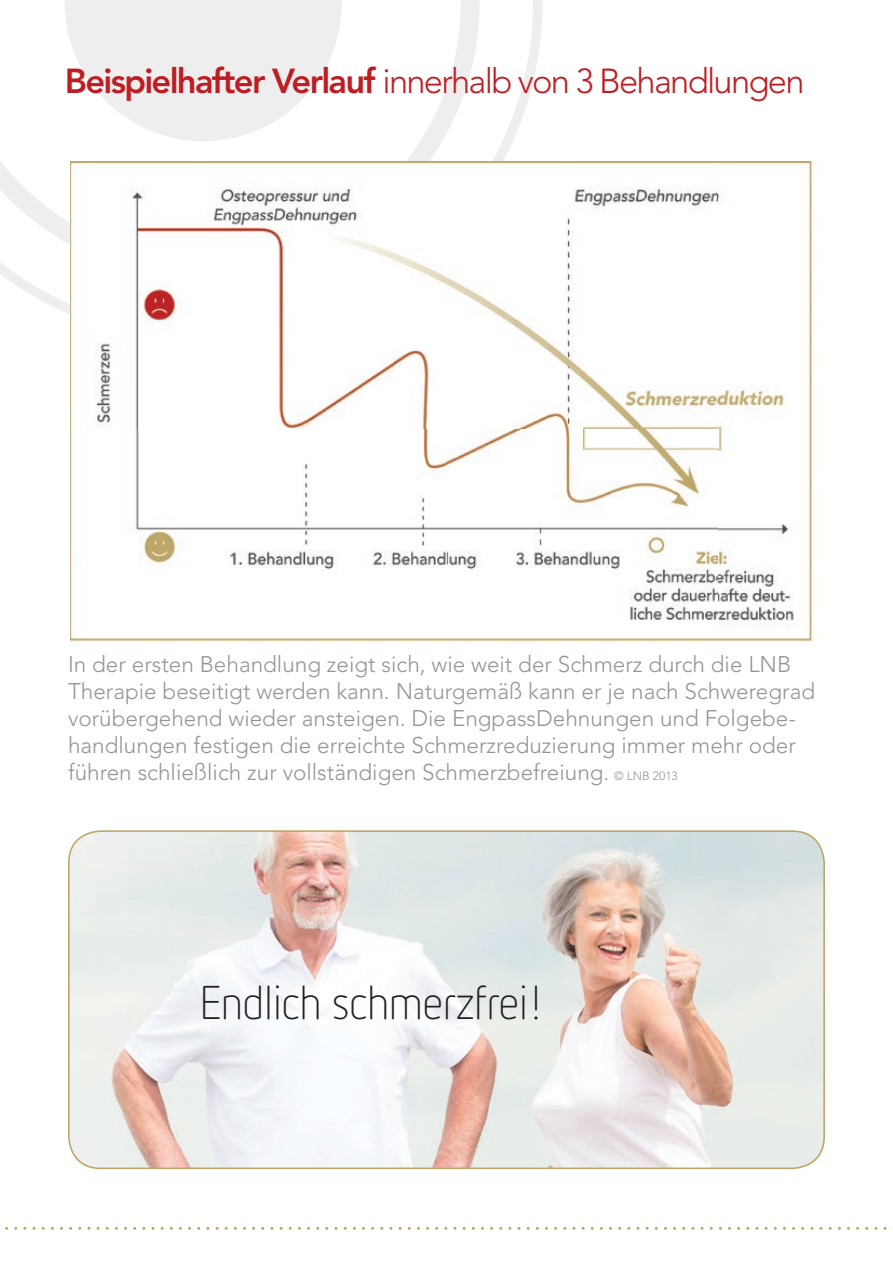
<style>
.page{position:relative;width:893px;height:1263px;background:#fff}
.page>*{position:absolute;margin:0;border:0;box-sizing:border-box;transform-origin:0 0}
.t1{font:300 47.25px "Netto OT";letter-spacing:-.02em;color:#231f20}
.t2{font:300 34.5px "Avenir LT Std";letter-spacing:-.05em;color:#be1e23}
.t3{font:300 22.5px/27px "Avenir LT Std";color:#939598}
.s1{font-weight:800}
.s2{font-size:12px}
</style>
<div class="page">
<svg style="left:0;top:0;width:543px;height:314px"></svg>
<svg style="left:5px;top:1227px;width:888px;height:3px"></svg>
<img style="left:70px;top:162px;width:743px;height:481px">
<img style="left:69px;top:831px;width:755px;height:337px">
<div style="left:68px;top:830px;width:757px;height:339px;border:2px solid #bca668;border-radius:32px"></div>
<h2 class="t2" style="left:65px;top:61px;width:741px"><span class="s1">Beispielhafter Verlauf</span> innerhalb von 3 Behandlungen</h2>
<p class="t3" style="left:68px;top:651px;width:749px">In der ersten Behandlung zeigt sich, wie weit der Schmerz durch die LNB Therapie beseitigt werden kann. Naturgemäß kann er je nach Schweregrad vorübergehend wieder ansteigen. Die EngpassDehnungen und Folgebe&shy;handlungen festigen die erreichte Schmerzreduzierung immer mehr oder führen schließlich zur vollständigen Schmerzbefreiung. <span class="s2">© LNB 2013</span></p>
<h1 class="t1" style="left:199px;top:973px;width:346px">Endlich schmerzfrei!</h1>
</div>
